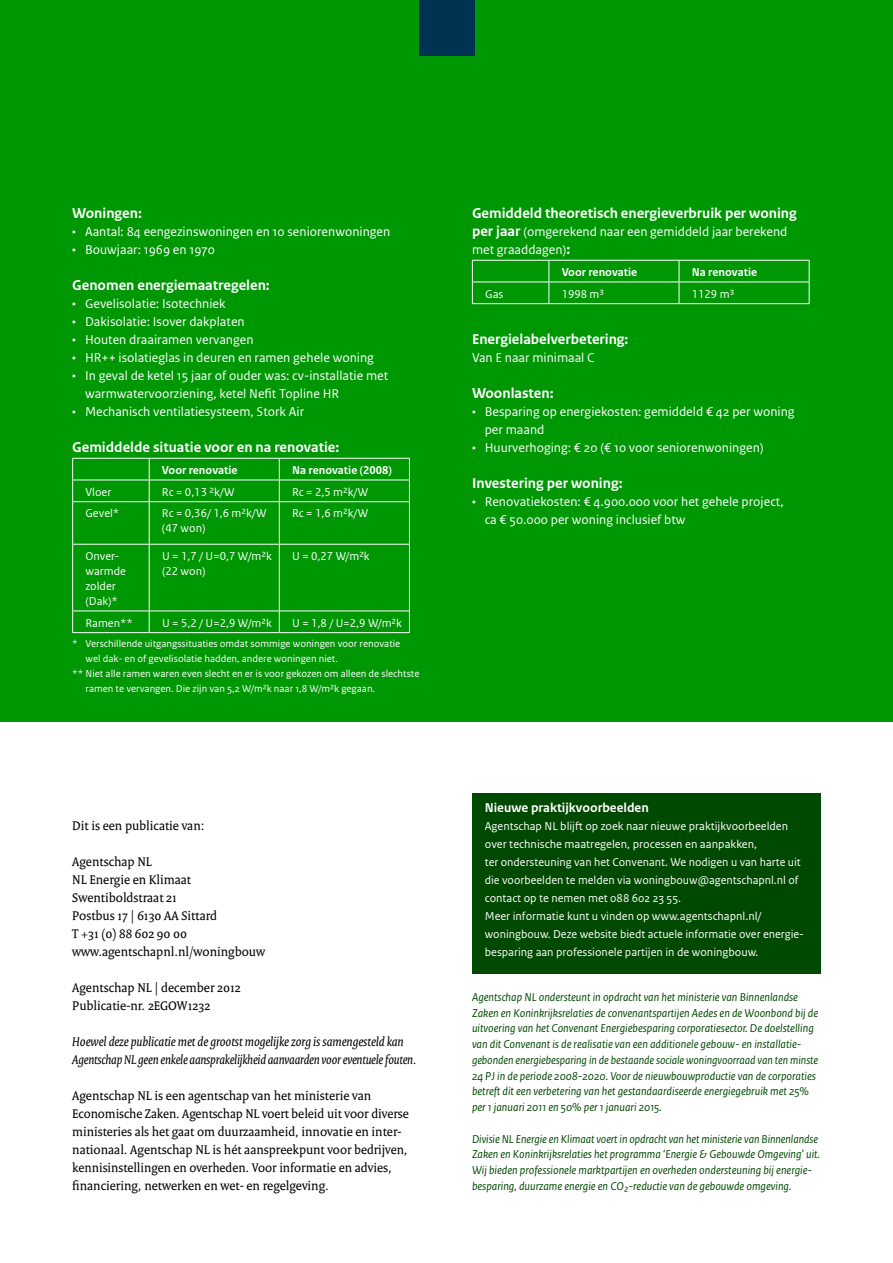
<style>
.page{position:relative;width:893px;height:1263px;background:#fff}
.page>*{position:absolute;margin:0;border:0;box-sizing:border-box;transform-origin:0 0}
.t1{font:700 15px "Rijksoverheid Sans Text";color:#fff}
.t2{font:13.5px/18px "Rijksoverheid Sans Text";color:#fff}
.t3{font:13.5px/18px "Rijksoverheid Serif";color:#000}
.t4{font:italic 13.5px/18px "Rijksoverheid Serif";letter-spacing:-.01em;color:#000}
.t5{font:700 13.5px "Rijksoverheid Sans Text";color:#fff}
.t6{font:italic 12px/15.8px "Rijksoverheid Sans Text";color:#004900}
.t7{font:12px/18px "Rijksoverheid Sans Text";color:#fff}
.t8{font:700 12px "Rijksoverheid Sans Text";color:#fff}
.t9{font:10.5px "Rijksoverheid Sans Text";color:#fff}
.s1{color:#009705}
.s2{font-weight:700;font-size:15px}
</style>
<div class="page">
<div style="left:0;top:0;width:893px;height:722px;background:#009705"></div>
<hr style="left:72px;top:458px;width:77px;height:1px;background:#fff">
<hr style="left:149px;top:458px;width:130px;height:1px;background:#fff">
<hr style="left:279px;top:458px;width:131px;height:1px;background:#fff">
<hr style="left:72px;top:480px;width:77px;height:1px;background:#fff">
<svg style="left:72px;top:459px;width:1px;height:42px"></svg>
<hr style="left:149px;top:480px;width:130px;height:1px;background:#fff">
<svg style="left:149px;top:459px;width:1px;height:42px"></svg>
<hr style="left:279px;top:480px;width:131px;height:1px;background:#fff">
<svg style="left:279px;top:459px;width:1px;height:42px"></svg>
<svg style="left:409px;top:459px;width:1px;height:42px"></svg>
<hr style="left:72px;top:501px;width:77px;height:1px;background:#fff">
<hr style="left:72px;top:502px;width:1px;height:42px;background:#fff">
<hr style="left:149px;top:501px;width:130px;height:1px;background:#fff">
<hr style="left:149px;top:502px;width:1px;height:42px;background:#fff">
<hr style="left:279px;top:501px;width:131px;height:1px;background:#fff">
<hr style="left:279px;top:502px;width:1px;height:42px;background:#fff">
<hr style="left:409px;top:502px;width:1px;height:42px;background:#fff">
<hr style="left:72px;top:544px;width:77px;height:1px;background:#fff">
<hr style="left:72px;top:545px;width:1px;height:65px;background:#fff">
<hr style="left:149px;top:544px;width:130px;height:1px;background:#fff">
<hr style="left:149px;top:545px;width:1px;height:65px;background:#fff">
<hr style="left:279px;top:544px;width:131px;height:1px;background:#fff">
<hr style="left:279px;top:545px;width:1px;height:65px;background:#fff">
<hr style="left:409px;top:545px;width:1px;height:65px;background:#fff">
<hr style="left:72px;top:610px;width:77px;height:1px;background:#fff">
<svg style="left:72px;top:611px;width:1px;height:21px"></svg>
<hr style="left:149px;top:610px;width:130px;height:1px;background:#fff">
<svg style="left:149px;top:611px;width:1px;height:21px"></svg>
<hr style="left:279px;top:610px;width:131px;height:1px;background:#fff">
<svg style="left:279px;top:611px;width:1px;height:21px"></svg>
<svg style="left:409px;top:611px;width:1px;height:21px"></svg>
<hr style="left:72px;top:632px;width:77px;height:1px;background:#fff">
<hr style="left:149px;top:632px;width:130px;height:1px;background:#fff">
<hr style="left:279px;top:632px;width:131px;height:1px;background:#fff">
<hr style="left:472px;top:260px;width:77px;height:1px;background:#fff">
<hr style="left:549px;top:260px;width:130px;height:1px;background:#fff">
<hr style="left:679px;top:260px;width:130px;height:1px;background:#fff">
<hr style="left:472px;top:282px;width:77px;height:1px;background:#fff">
<svg style="left:472px;top:261px;width:1px;height:42px"></svg>
<hr style="left:549px;top:282px;width:130px;height:1px;background:#fff">
<svg style="left:549px;top:261px;width:1px;height:42px"></svg>
<hr style="left:679px;top:282px;width:130px;height:1px;background:#fff">
<svg style="left:679px;top:261px;width:1px;height:42px"></svg>
<svg style="left:809px;top:261px;width:1px;height:42px"></svg>
<hr style="left:472px;top:303px;width:77px;height:1px;background:#fff">
<hr style="left:549px;top:303px;width:130px;height:1px;background:#fff">
<hr style="left:679px;top:303px;width:130px;height:1px;background:#fff">
<div style="left:472px;top:794px;width:349px;height:180px;background:#004900"></div>
<div style="left:419px;top:0;width:55px;height:55px;background:#003252"></div>
<p class="t1" style="left:72px;top:204px;width:71px">Woningen:</p>
<p class="t2" style="left:72px;top:223px;width:319px">• Aantal: 84 eengezinswoningen en 10 seniorenwoningen</p>
<p class="t2" style="left:72px;top:241px;width:144px">• Bouwjaar: 1969 en 1970</p>
<p class="t1" style="left:72px;top:276px;width:199px">Genomen energiemaatregelen:</p>
<p class="t2" style="left:72px;top:295px;width:155px">• Gevelisolatie: Isotechniek</p>
<p class="t2" style="left:72px;top:313px;width:174px">• Dakisolatie: Isover dakplaten</p>
<p class="t2" style="left:72px;top:331px;width:183px">• Houten draairamen vervangen</p>
<p class="t2" style="left:72px;top:349px;width:303px">• HR++ isolatieglas in deuren en ramen gehele woning</p>
<p class="t2" style="left:85px;top:367px;width:305px;text-indent:-13px">• In geval de ketel 15 jaar of ouder was: cv-installatie met warmwatervoorziening, ketel Nefit Topline HR</p>
<p class="t2" style="left:72px;top:403px;width:233px">• Mechanisch ventilatiesysteem, Stork Air</p>
<p class="t1" style="left:72px;top:438px;width:269px">Gemiddelde situatie voor en na renovatie:</p>
<p class="t8" style="left:162px;top:463px;width:77px">Voor renovatie</p>
<p class="t8" style="left:292px;top:463px;width:101px">Na renovatie (2008)</p>
<p class="t7" style="left:85px;top:483px;width:27px">Vloer</p>
<p class="t7" style="left:162px;top:483px;width:74px">Rc = 0,13 ²k/W</p>
<p class="t7" style="left:292px;top:483px;width:78px">Rc = 2,5 m²k/W</p>
<p class="t7" style="left:85px;top:505px;width:35px">Gevel*</p>
<p class="t7" style="left:162px;top:506px;width:106px;line-height:15px">Rc = 0,36/ 1,6 m²k/W (47 won)</p>
<p class="t7" style="left:292px;top:505px;width:78px">Rc = 1,6 m²k/W</p>
<p class="t7" style="left:85px;top:549px;width:42px;line-height:15px">Onver&shy;warmde zolder (Dak)*</p>
<p class="t7" style="left:162px;top:549px;width:111px;line-height:15px">U = 1,7 / U=0,7 W/m²k (22 won)</p>
<p class="t7" style="left:292px;top:547px;width:79px">U = 0,27 W/m²k</p>
<p class="t7" style="left:85px;top:614px;width:49px">Ramen**</p>
<p class="t7" style="left:162px;top:614px;width:111px">U = 5,2 / U=2,9 W/m²k</p>
<p class="t7" style="left:292px;top:614px;width:111px">U = 1,8 / U=2,9 W/m²k</p>
<p class="t9" style="left:72px;top:637px;width:330px">*<span class="s1">*</span> Verschillende uitgangssituaties omdat sommige woningen voor renovatie</p>
<p class="t9" style="left:86px;top:652px;width:254px">wel dak- en of gevelisolatie hadden, andere woningen niet.</p>
<p class="t9" style="left:72px;top:667px;width:349px">** Niet alle ramen waren even slecht en er is voor gekozen om alleen de slechtste</p>
<p class="t9" style="left:86px;top:682px;width:291px">ramen te vervangen. Die zijn van 5,2 W/m²k naar 1,8 W/m²k gegaan.</p>
<p class="t3" style="left:72px;top:816px;width:134px">Dit is een publicatie van:</p>
<p class="t3" style="left:72px;top:852px;width:194px">Agentschap NL<br>NL Energie en Klimaat<br>Swentiboldstraat 21<br>Postbus 17 | 6130 AA Sittard<br>T +31 (0) 88 602 90 00 www.agentschapnl.nl/woningbouw</p>
<p class="t3" style="left:72px;top:978px;width:170px">Agentschap NL | december 2012<br>Publicatie-nr. 2EGOW1232</p>
<p class="t4" style="left:72px;top:1032px;width:346px">Hoewel deze publicatie met de grootst mogelijke zorg is samengesteld kan<br>Agentschap NL geen enkele aansprakelijkheid aanvaarden voor eventuele fouten.</p>
<p class="t3" style="left:72px;top:1086px;width:338px">Agentschap NL is een agentschap van het ministerie van Economische Zaken. Agentschap NL voert beleid uit voor diverse ministeries als het gaat om duurzaamheid, innovatie en inter&shy;nationaal. Agentschap NL is hét aanspreekpunt voor bedrijven, kennisinstellingen en overheden. Voor informatie en advies, financiering, netwerken en wet- en regelgeving.</p>
<p class="t1" style="left:472px;top:204px;width:326px">Gemiddeld theoretisch energieverbruik per woning</p>
<p class="t2" style="left:472px;top:223px;width:317px"><span class="s2">per jaar</span> (omgerekend naar een gemiddeld jaar berekend met graaddagen)<span class="s2">:</span></p>
<p class="t8" style="left:562px;top:265px;width:77px">Voor renovatie</p>
<p class="t8" style="left:692px;top:265px;width:67px">Na renovatie</p>
<p class="t7" style="left:485px;top:285px;width:20px">Gas</p>
<p class="t7" style="left:562px;top:285px;width:44px">1998 m³</p>
<p class="t7" style="left:692px;top:285px;width:44px">1129 m³</p>
<p class="t1" style="left:472px;top:330px;width:158px">Energielabelverbetering:</p>
<p class="t2" style="left:472px;top:349px;width:124px">Van E naar minimaal C</p>
<p class="t1" style="left:472px;top:384px;width:83px">Woonlasten:</p>
<p class="t2" style="left:485px;top:403px;width:311px;text-indent:-13px">• Besparing op energiekosten: gemiddeld € 42 per woning per maand</p>
<p class="t2" style="left:472px;top:439px;width:293px">• Huurverhoging: € 20 (€ 10 voor seniorenwoningen)</p>
<p class="t1" style="left:472px;top:474px;width:152px">Investering per woning:</p>
<p class="t2" style="left:485px;top:493px;width:300px;text-indent:-13px">• Renovatiekosten: € 4.900.000 voor het gehele project, ca € 50.000 per woning inclusief btw</p>
<p class="t5" style="left:485px;top:800px;width:166px">Nieuwe praktijkvoorbeelden</p>
<p class="t7" style="left:485px;top:817px;width:321px">Agentschap NL blijft op zoek naar nieuwe praktijkvoorbeelden over technische maatregelen, processen en aanpakken,<br>ter ondersteuning van het Convenant. We nodigen u van harte uit die voorbeelden te melden via woningbouw@agentschapnl.nl of contact op te nemen met 088 602 23 55.<br>Meer informatie kunt u vinden op www.agentschapnl.nl/ woningbouw. Deze website biedt actuele informatie over energie&shy;besparing aan professionele partijen in de woningbouw.</p>
<p class="t6" style="left:472px;top:989px;width:348px">Agentschap NL ondersteunt in opdracht van het ministerie van Binnenlandse Zaken en Koninkrijksrelaties de convenantspartijen Aedes en de Woonbond bij de uitvoering van het Convenant Energiebesparing corporatiesector. De doelstelling van dit Convenant is de realisatie van een additionele gebouw- en installatie&shy;gebonden energiebesparing in de bestaande sociale woningvoorraad van ten minste 24 PJ in de periode 2008-2020. Voor de nieuwbouwproductie van de corporaties betreft dit een verbetering van het gestandaardiseerde energiegebruik met 25% per 1 januari 2011 en 50% per 1 januari 2015.</p>
<p class="t6" style="left:472px;top:1131px;width:349px">Divisie NL Energie en Klimaat voert in opdracht van het ministerie van Binnenlandse Zaken en Koninkrijksrelaties het programma ‘Energie &amp; Gebouwde Omgeving’ uit.<br>Wij bieden professionele marktpartijen en overheden ondersteuning bij energie&shy;besparing, duurzame energie en CO₂-reductie van de gebouwde omgeving.</p>
</div>
